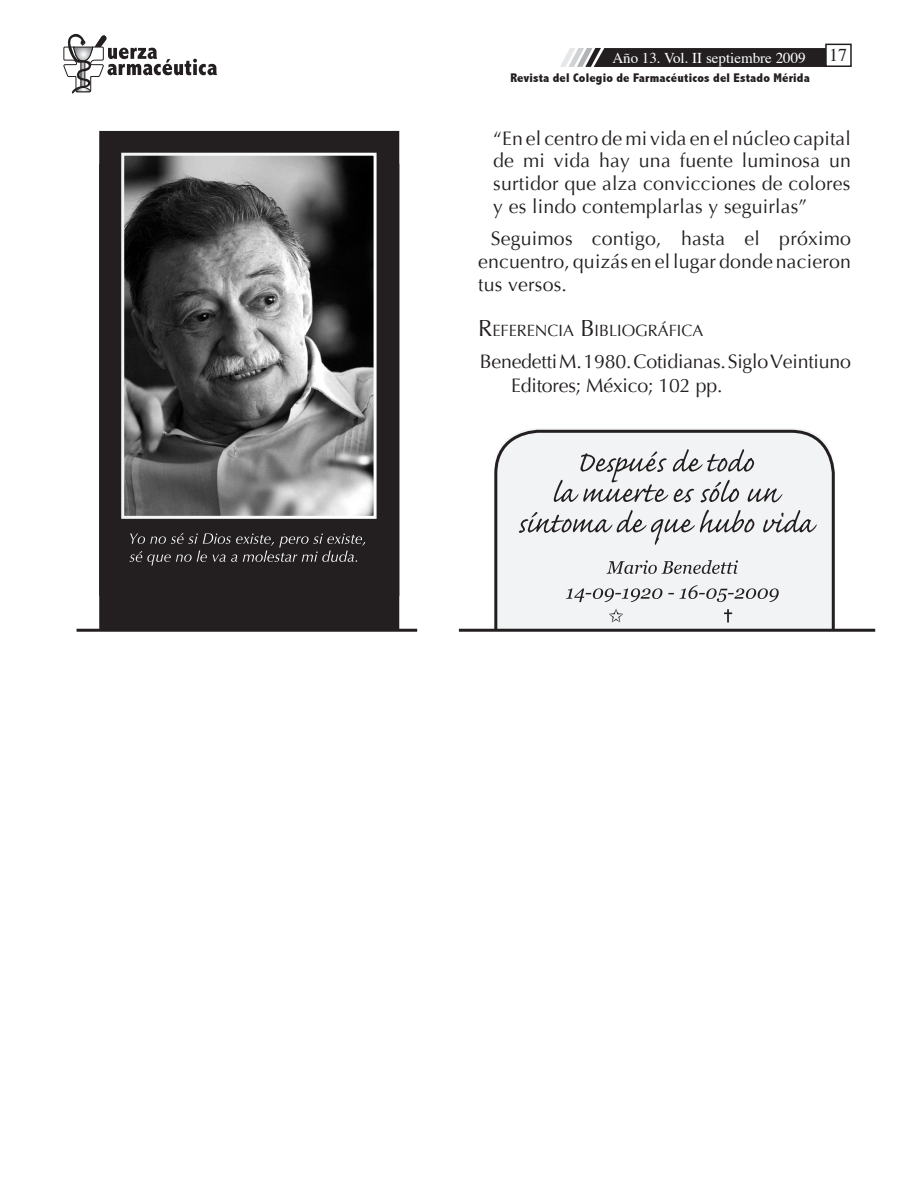
<style>
.page{position:relative;width:915px;height:1191px;background:#fff}
.page>*{position:absolute;margin:0;border:0;box-sizing:border-box;transform-origin:0 0}
.Texto_justificado{font:19.5px/22.2px "Optima";letter-spacing:.01em;color:#231f20;text-align:justify}
.Texto{font:19.5px/23.2px "Optima";letter-spacing:.01em;color:#231f20;text-align:justify}
.Bibliografia_texto{font:19.5px/23.4px "Optima";letter-spacing:-.01em;color:#231f20}
.t1{font:18px "Times";color:#231f20}
.Subitulo_Articulo{font:16.35px "Optima";color:#231f20}
.t2{font:15px "Times";color:#fff}
.t3{font:800 condensed 12.6px "Abadi";letter-spacing:.015em;color:#231f20;scale:1.08 1}
.s1{font-size:23.25px}
</style>
<div class="page">
<div style="left:824px;top:44px;width:27px;height:23px;border:2px solid #231f20"></div>
<svg style="left:63px;top:33px;width:154px;height:61px"></svg>
<svg style="left:560px;top:48px;width:265px;height:19px;background:#3c3839"></svg>
<div style="left:100px;top:164px;width:298px;height:465px;background:#231f20"></div>
<div style="left:100px;top:132px;width:298px;height:463px;background:#231f20"></div>
<div style="left:99px;top:131px;width:300px;height:465px;border:2px solid #231f20"></div>
<img style="left:125px;top:157px;width:247px;height:358px">
<div style="left:121px;top:153px;width:255px;height:366px;border:3px solid #fff"></div>
<svg style="left:130px;top:533px;width:35px;height:11px"></svg>
<svg style="left:129px;top:554px;width:42px;height:12px"></svg>
<svg style="left:494px;top:428px;width:341px;height:200px"></svg>
<svg style="left:76px;top:628px;width:341px;height:4px"></svg>
<svg style="left:459px;top:628px;width:415px;height:4px;background:#565455"></svg>
<p class="t2" style="left:612px;top:44px;width:195px">Año 13. Vol. II septiembre 2009</p>
<p class="t3" style="left:510px;top:70px;width:278px">Revista del Colegio de Farmacéuticos del Estado Mérida</p>
<p class="t1" style="left:828px;top:38px;width:19px">17</p>
<p class="Texto_justificado" style="left:493px;top:128px;width:359px">“En el centro de mi vida en el núcleo capital de mi vida hay una fuente luminosa un surtidor que alza convicciones de colores</p>
<p class="Texto_justificado" style="left:493px;top:196px;width:315px">y es lindo contemplarlas y seguirlas”</p>
<p class="Texto" style="left:478px;top:227px;width:374px;text-indent:13px">Seguimos contigo, hasta el próximo encuentro, quizás en el lugar donde nacieron tus versos.</p>
<p class="Subitulo_Articulo" style="left:478px;top:321px;width:226px"><span class="s1">R</span>EFERENCIA <span class="s1">B</span>IB LIOGRÁFICA</p>
<p class="Bibliografia_texto" style="left:511px;top:350px;width:341px;text-indent:-32px">Benedetti M. 1980. Cotidianas. Siglo Veintiuno<br>Editores; México; 102 pp.</p>
</div>
